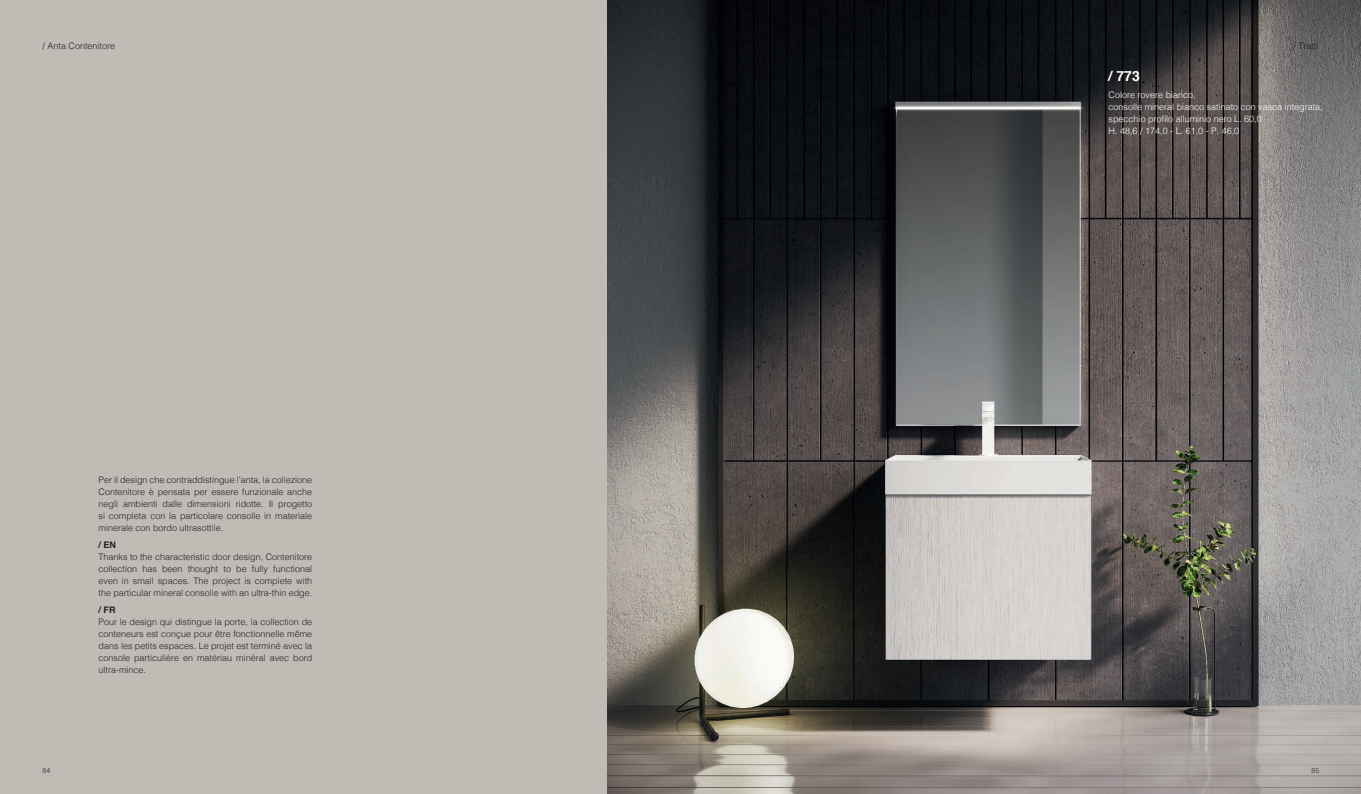
<style>
.page{position:relative;width:1361px;height:794px;background:#fff}
.page>*{position:absolute;margin:0;border:0;box-sizing:border-box;transform-origin:0 0}
.t1{font:700 14px "Helvetica";color:#fff}
.t2{font:300 9px/12px "Helvetica";color:#231f20;text-align:justify}
.t3{font:300 9px/12px "Helvetica";color:#fff}
.t4{font:700 9px "Helvetica";color:#231f20}
.t5{font:300 7px "Helvetica";color:#231f20}
</style>
<div class="page">
<img style="left:607px;top:0;width:754px;height:794px">
<div style="left:0;top:0;width:607px;height:794px;background:#bfbcb6"></div>
<p class="t2" style="left:43px;top:39px;width:74px">/ Anta Contenitore</p>
<p class="t2" style="left:1293px;top:39px;width:27px">/ Tratti</p>
<h1 class="t1" style="left:1108px;top:65px;width:33px">/ 773</h1>
<p class="t3" style="left:1108px;top:89px;width:216px">Colore rovere bianco,<br>consolle mineral bianco satinato con vasca integrata, specchio profilo alluminio nero L. 60,0<br>H. 48,6 / 174,0 - L. 61,0 - P. 46,0</p>
<p class="t2" style="left:99px;top:473px;width:215px">Per il design che contraddistingue l’anta, la collezione Contenitore è pensata per essere funzionale anche negli ambienti dalle dimensioni ridotte. Il progetto si completa con la particolare consolle in materiale minerale con bordo ultrasottile.</p>
<p class="t4" style="left:99px;top:537px;width:19px">/ EN</p>
<p class="t2" style="left:99px;top:550px;width:215px">Thanks to the characteristic door design, Contenitore collection has been thought to be fully functional even in small spaces. The project is complete with the particular mineral consolle with an ultra-thin edge.</p>
<p class="t4" style="left:99px;top:602px;width:19px">/ FR</p>
<p class="t2" style="left:99px;top:615px;width:215px">Pour le design qui distingue la porte, la collection de conteneurs est conçue pour être fonctionnelle même dans les petits espaces. Le projet est terminé avec la console particulière en matériau minéral avec bord ultra-mince.</p>
<p class="t5" style="left:43px;top:764px;width:9px">84</p>
<p class="t5" style="left:1311px;top:764px;width:9px">85</p>
</div>
